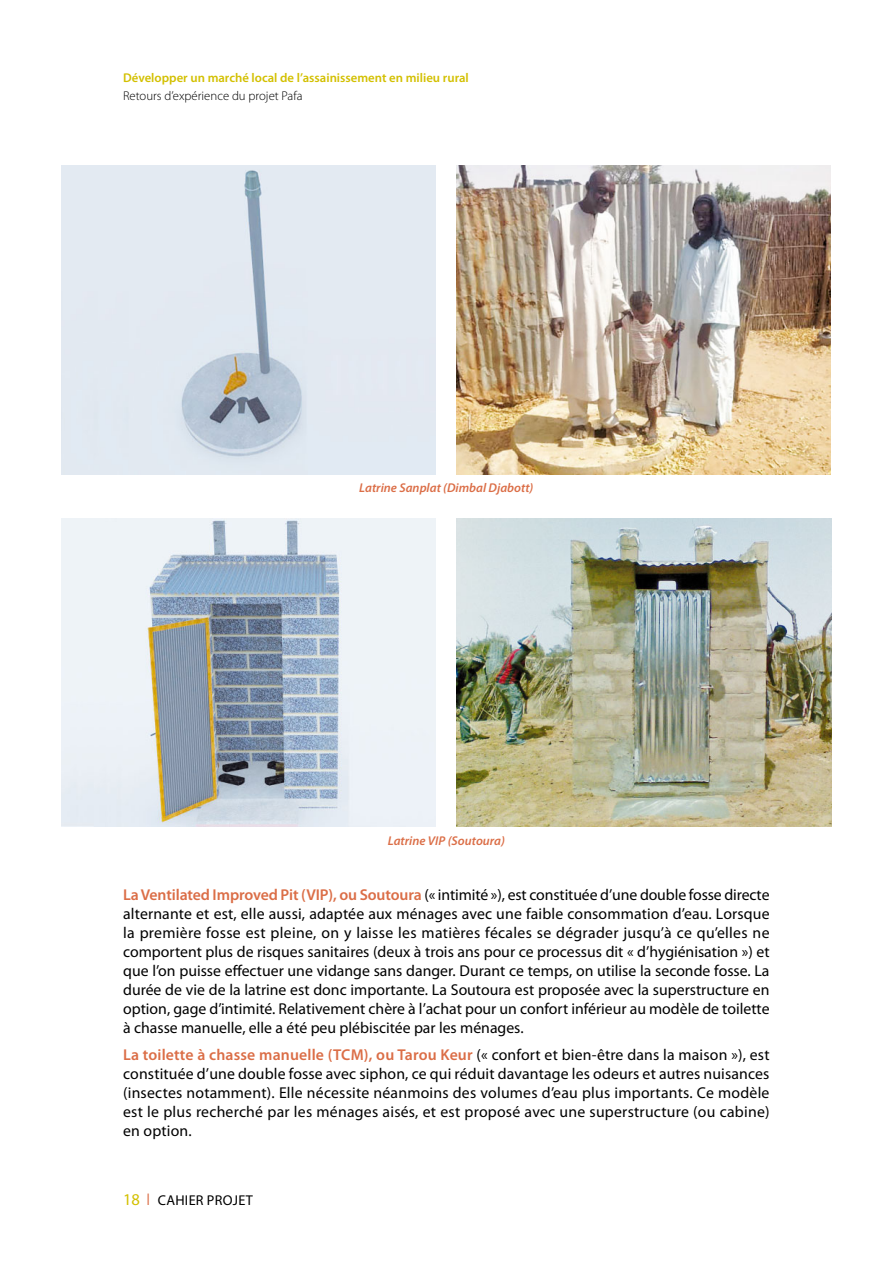
<style>
.page{position:relative;width:893px;height:1263px;background:#fff}
.page>*{position:absolute;margin:0;border:0;box-sizing:border-box;transform-origin:0 0}
.t1{font:15.75px/18.9px "Myriad Pro";color:#000;text-align:justify}
.t2{font:14.25px "Myriad Pro";letter-spacing:.02em;color:#000}
.t3{font:600 12.75px "Myriad Pro";color:#d3c000}
.t4{font:italic 600 12.75px "Myriad Pro";color:#db6e47}
.t5{font:300 12.75px "Myriad Pro";color:#000}
.s1{font-weight:600;color:#db6e47}
.s2{font-size:16.5px;color:#d3c000}
.s3{color:#db6e47}
</style>
<div class="page">
<img style="left:61px;top:166px;width:375px;height:308px">
<img style="left:457px;top:166px;width:373px;height:308px">
<img style="left:61px;top:519px;width:375px;height:307px">
<img style="left:457px;top:519px;width:374px;height:308px">
<p class="t3" style="left:123px;top:73px;width:347px">Développer un marché local de l’assainissement en milieu rural</p>
<p class="t5" style="left:123px;top:88px;width:181px">Retours d’expérience du projet Pafa</p>
<p class="t4" style="left:359px;top:482px;width:176px">Latrine Sanplat (Dimbal Djabott)</p>
<p class="t4" style="left:388px;top:835px;width:119px">Latrine VIP (Soutoura)</p>
<p class="t1" style="left:123px;top:887px;width:648px"><span class="s1">La Ventilated Improved Pit (VIP), ou Soutoura</span> (« intimité »), est constituée d’une double fosse directe alternante et est, elle aussi, adaptée aux ménages avec une faible consommation d’eau. Lorsque la première fosse est pleine, on y laisse les matières fécales se dégrader jusqu’à ce qu’elles ne comportent plus de risques sanitaires (deux à trois ans pour ce processus dit « d’hygiénisation ») et que l’on puisse effectuer une vidange sans danger. Durant ce temps, on utilise la seconde fosse. La durée de vie de la latrine est donc importante. La Soutoura est proposée avec la superstructure en option, gage d’intimité. Relativement chère à l’achat pour un confort inférieur au modèle de toilette à chasse manuelle, elle a été peu plébiscitée par les ménages.</p>
<p class="t1" style="left:123px;top:1046px;width:648px"><span class="s1">La toilette à chasse manuelle (TCM), ou Tarou Keur</span> (« confort et bien-être dans la maison »), est constituée d’une double fosse avec siphon, ce qui réduit davantage les odeurs et autres nuisances (insectes notamment). Elle nécessite néanmoins des volumes d’eau plus importants. Ce modèle est le plus recherché par les ménages aisés, et est proposé avec une superstructure (ou cabine) en option.</p>
<p class="t2" style="left:123px;top:1195px;width:131px"><span class="s2">18</span> <span class="s3">❘</span> CAHIER PROJET</p>
</div>
